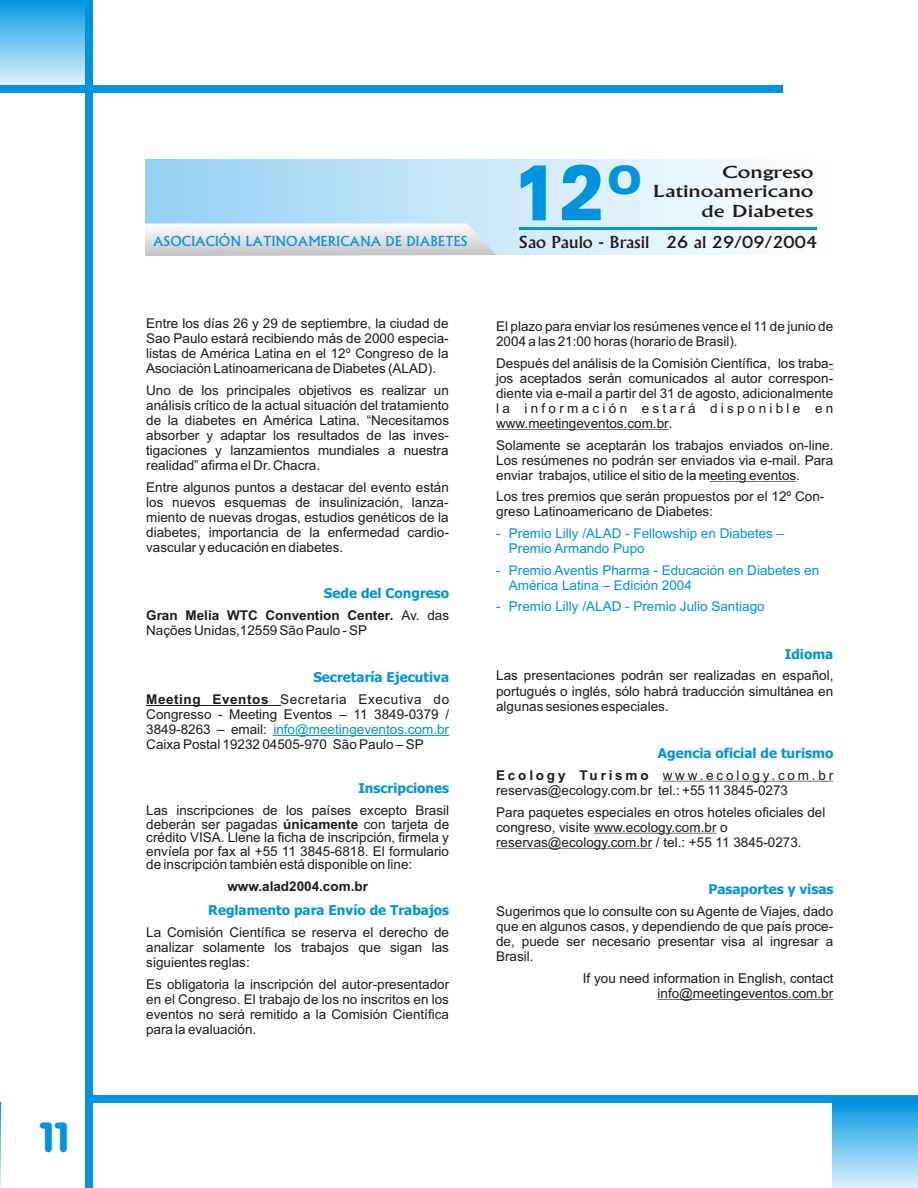
<style>
.page{position:relative;width:918px;height:1188px;background:#fff}
.page>*{position:absolute;margin:0;border:0;box-sizing:border-box;transform-origin:0 0}
.t1{font:78.6px "Zurich U Blk Ex BT";color:#0094de;scale:.73 1}
.t2{font:41.7px "VAG Rounded BT";color:#0094de}
.t3{font:500 15.9px/19.8px "Albertus";color:#1f1a17;text-align:right;scale:1.43 1}
.t4{font:500 15.9px "Albertus";color:#1f1a17;scale:1.12 1}
.t5{font:13.5px/15.1px "Arial";color:#1f1a17;text-align:justify}
.t6{font:13.5px/15.1px "Arial";color:#0094de}
.t7{font:700 13.5px "Tahoma";color:#0094de}
.t8{font:700 13.5px "Arial";color:#1f1a17}
.t9{font:500 13.2px "Albertus";color:#0094de}
.s1{font-weight:700}
</style>
<div class="page">
<div style="left:0;top:85px;width:783px;height:7px;background:#0094de"></div>
<div style="left:0;top:0;width:85px;height:85px;background:linear-gradient(to bottom,#0399e1,#e1f3fe)"></div>
<div style="left:85px;top:0;width:7px;height:1188px;background:#0094de"></div>
<div style="left:89px;top:1096px;width:829px;height:7px;background:#0094de"></div>
<div style="left:833px;top:1102px;width:85px;height:86px;background:linear-gradient(to bottom,#0298e0,#ddf2fe)"></div>
<svg style="left:0;top:1103px;width:1px;height:85px"></svg>
<div style="left:145px;top:159px;width:689px;height:96px;background:linear-gradient(to right,#98d2f4,#fafdfe)"></div>
<svg style="left:145px;top:224px;width:352px;height:32px"></svg>
<hr style="left:520px;top:227px;width:297px;height:2px;background:#0094de">
<hr style="left:146px;top:705px;width:134px;height:1px;background:#1f1a17">
<hr style="left:273px;top:735px;width:176px;height:1px;background:#0094de">
<hr style="left:496px;top:429px;width:173px;height:1px;background:#1f1a17">
<hr style="left:710px;top:481px;width:86px;height:1px;background:#1f1a17">
<hr style="left:663px;top:781px;width:170px;height:1px;background:#1f1a17">
<hr style="left:594px;top:833px;width:123px;height:1px;background:#1f1a17">
<hr style="left:496px;top:848px;width:156px;height:1px;background:#1f1a17">
<hr style="left:658px;top:999px;width:175px;height:1px;background:#1f1a17">
<h2 class="t2" style="left:40px;top:1121px;width:31px">11</h2>
<p class="t9" style="left:153px;top:236px;width:316px">ASOCIACIÓN LATINOAMERICANA DE DIABETES</p>
<p class="t5" style="left:146px;top:317px;width:304px">Entre los días 26 y 29 de septiembre, la ciudad de Sao Paulo estará recibiendo más de 2000 especia&shy;listas de América Latina en el 12º Congreso de la Asociación Latinoamericana de Diabetes (ALAD).</p>
<p class="t5" style="left:146px;top:384px;width:304px">Uno de los principales objetivos es realizar un análisis crítico de la actual situación del tratamiento de la diabetes en América Latina. “Necesitamos absorber y adaptar los resultados de las inves&shy;tigaciones y lanzamientos mundiales a nuestra realidad” afirma el Dr. Chacra.</p>
<p class="t5" style="left:146px;top:481px;width:304px">Entre algunos puntos a destacar del evento están los nuevos esquemas de insulinización, lanza&shy;miento de nuevas drogas, estudios genéticos de la diabetes, importancia de la enfermedad cardio&shy;vascular y educación en diabetes.</p>
<p class="t7" style="left:324px;top:588px;width:127px">Sede del Congreso</p>
<p class="t5" style="left:146px;top:609px;width:304px"><span class="s1">Gran Melia WTC Convention Center.</span> Av. das<br>Nações Unidas,12559 São Paulo - SP</p>
<p class="t7" style="left:313px;top:672px;width:137px">Secretaría Ejecutiva</p>
<p class="t6" style="left:273px;top:723px;width:177px">info@meetingeventos.com.br</p>
<p class="t5" style="left:146px;top:693px;width:304px;text-align:left"><span class="s1">Meeting Eventos</span> Secretaria Executiva do Congresso - Meeting Eventos – 11 3849-0379 / 3849-8263 – email:<br>Caixa Postal 19232 04505-970 São Paulo – SP</p>
<p class="t7" style="left:358px;top:783px;width:92px">Inscripciones</p>
<p class="t5" style="left:146px;top:805px;width:304px;line-height:13.5px">Las inscripciones de los países excepto Brasil deberán ser pagadas <span class="s1">únicamente</span> con tarjeta de crédito VISA. Llene la ficha de inscripción, firmela y envíela por fax al +55 11 3845-6818. El formulario de inscripción también está disponible on line:</p>
<p class="t8" style="left:227px;top:881px;width:142px">www.alad2004.com.br</p>
<p class="t5" style="left:146px;top:926px;width:304px">La Comisión Científica se reserva el derecho de analizar solamente los trabajos que sigan las siguientes reglas:</p>
<p class="t5" style="left:146px;top:978px;width:304px">Es obligatoria la inscripción del autor-presentador en el Congreso. El trabajo de los no inscritos en los eventos no será remitido a la Comisión Científica para la evaluación.</p>
<p class="t7" style="left:208px;top:905px;width:242px">Reglamento para Envío de Trabajos</p>
<h1 class="t1" style="left:513px;top:160px;width:178px">12<sup>O</sup></h1>
<p class="t3" style="left:653px;top:163px;width:114px">Congreso<br>Latinoamericano de Diabetes</p>
<p class="t4" style="left:519px;top:236px;width:268px">Sao Paulo - Brasil 26 al 29/09/2004</p>
<p class="t5" style="left:496px;top:320px;width:339px">El plazo para enviar los resúmenes vence el 11 de junio de<br>2004 a las 21:00 horas (horario de Brasil).</p>
<p class="t5" style="left:496px;top:357px;width:339px">Después del análisis de la Comisión Científica, los traba&shy;jos aceptados serán comunicados al autor correspon&shy;diente via e-mail a partir del 31 de agosto, adicionalmente la información estará disponible en www.meetingeventos.com.br.</p>
<p class="t5" style="left:496px;top:439px;width:339px">Solamente se aceptarán los trabajos enviados on-line.<br>Los resúmenes no podrán ser enviados via e-mail. Para enviar trabajos, utilice el sitio de la meeting eventos.</p>
<p class="t5" style="left:496px;top:490px;width:330px">Los tres premios que serán propuestos por el 12º Con&shy;greso Latinoamericano de Diabetes:</p>
<p class="t6" style="left:509px;top:527px;width:277px;text-indent:-13px">- Premio Lilly /ALAD - Fellowship en Diabetes –<br>Premio Armando Pupo</p>
<p class="t6" style="left:509px;top:563px;width:312px;text-indent:-13px">- Premio Aventis Pharma - Educación en Diabetes en<br>América Latina – Edición 2004</p>
<p class="t6" style="left:496px;top:600px;width:270px">- Premio Lilly /ALAD - Premio Julio Santiago</p>
<p class="t7" style="left:785px;top:648px;width:50px">Idioma</p>
<p class="t5" style="left:496px;top:669px;width:339px">Las presentaciones podrán ser realizadas en español, portugués o inglés, sólo habrá traducción simultánea en algunas sesiones especiales.</p>
<p class="t7" style="left:658px;top:748px;width:177px">Agencia oficial de turismo</p>
<p class="t5" style="left:496px;top:769px;width:339px"><span class="s1">Ecology Turismo</span> www.ecology.com.br reservas@ecology.com.br tel.: +55 11 3845-0273</p>
<p class="t5" style="left:496px;top:805px;width:331px;text-align:left">Para paquetes especiales en otros hoteles oficiales del congreso, visite www.ecology.com.br o reservas@ecology.com.br / tel.: +55 11 3845-0273.</p>
<p class="t7" style="left:709px;top:884px;width:126px">Pasaportes y visas</p>
<p class="t5" style="left:496px;top:905px;width:339px">Sugerimos que lo consulte con su Agente de Viajes, dado que en algunos casos, y dependiendo de que país proce&shy;de, puede ser necesario presentar visa al ingresar a Brasil.</p>
<p class="t5" style="left:583px;top:972px;width:252px;text-align:right">If you need information in English, contact info@meetingeventos.com.br</p>
</div>
